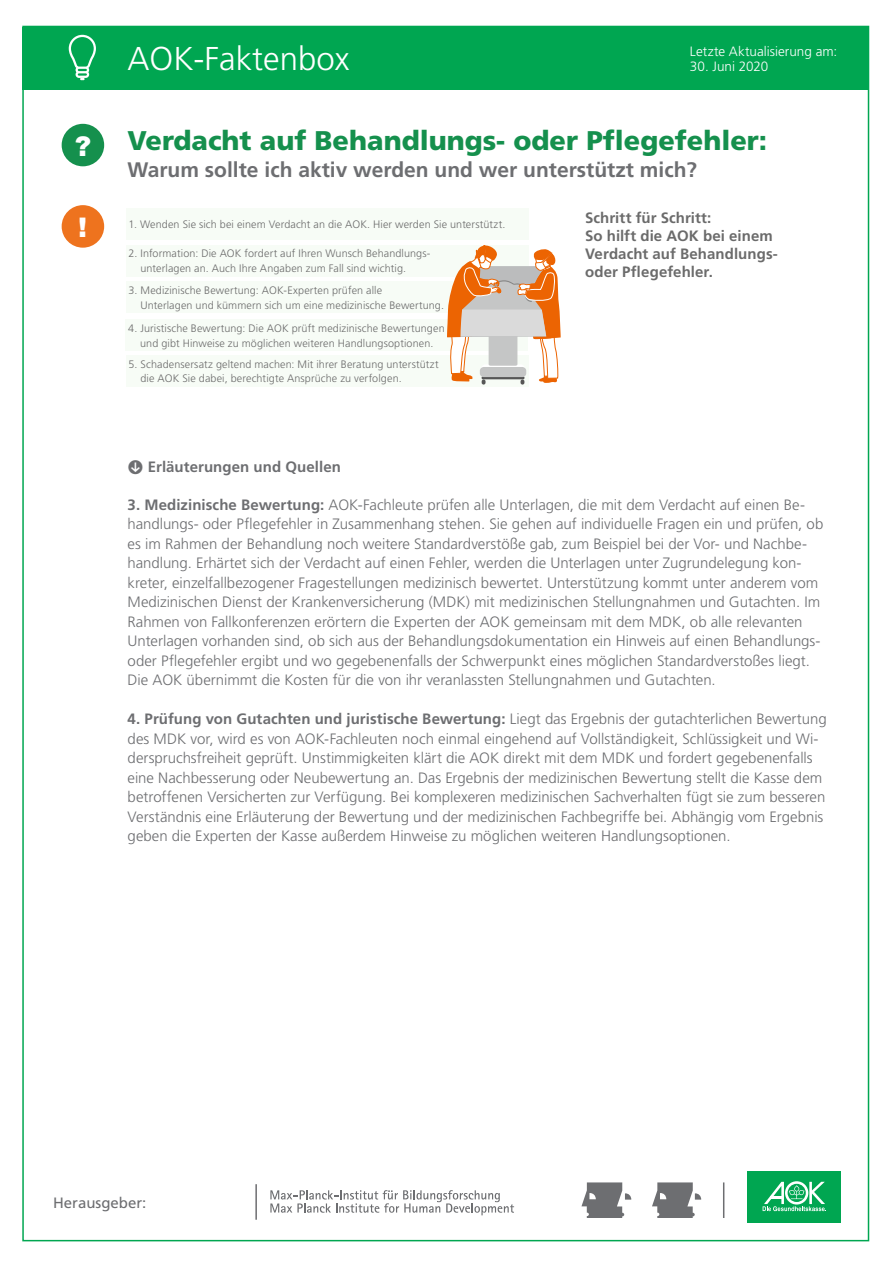
<style>
.page{position:relative;width:893px;height:1263px;background:#fff}
.page>*{position:absolute;margin:0;border:0;box-sizing:border-box;transform-origin:0 0}
.t1{font:300 33px "Frutiger LT";color:#fff}
.t2{font:900 27px "Frutiger LT";color:#15904d}
.t3{font:900 27px "Arial";color:#fff}
.t4{font:700 21px "Frutiger LT";color:#6d6e71}
.t5{font:300 15px/19.5px "Frutiger LT";color:#6d6e71}
.t6{font:700 15px/18px "Frutiger LT";letter-spacing:.005em;color:#6b6b6b}
.t7{font:700 15px "Frutiger LT";letter-spacing:.005em;color:#6d6e71}
.t8{font:15px "Frutiger LT";color:#6d6e71}
.t9{font:300 13.5px "Frutiger LT";color:#fff}
.t10{font:300 10.8px/14.4px "Frutiger LT";letter-spacing:.01em;color:#6b6b6b}
.s1{font-weight:700}
</style>
<div class="page">
<div style="left:22px;top:26px;width:847px;height:1215px;background:#fff;border:2px solid #00a651"></div>
<div style="left:23px;top:27px;width:846px;height:62px;background:#00a651"></div>
<svg style="left:69px;top:35px;width:27px;height:45px"></svg>
<svg style="left:581px;top:1182px;width:50px;height:36px"></svg>
<svg style="left:652px;top:1182px;width:49px;height:36px"></svg>
<svg style="left:270px;top:1190px;width:244px;height:25px"></svg>
<div style="left:748px;top:1172px;width:93px;height:51px;background:#00a651"></div>
<svg style="left:763px;top:1181px;width:63px;height:30px"></svg>
<hr style="left:723px;top:1182px;width:1px;height:36px;background:#6d6e71">
<hr style="left:255px;top:1184px;width:2px;height:36px;background:#6d6e71">
<div style="left:62px;top:124px;width:42px;height:42px;background:#15904d;border-radius:50%"></div>
<div style="left:62px;top:205px;width:42px;height:43px;background:#ee731e;border-radius:50%"></div>
<div style="left:126px;top:208px;width:403px;height:32px;background:#f7fcf6"></div>
<div style="left:126px;top:282px;width:403px;height:31px;background:#f7fcf6"></div>
<div style="left:126px;top:245px;width:403px;height:31px;background:#f7fcf6"></div>
<div style="left:125px;top:320px;width:403px;height:31px;background:#f7fcf6"></div>
<div style="left:126px;top:355px;width:403px;height:32px;background:#f7fcf6"></div>
<svg style="left:447px;top:245px;width:114px;height:140px"></svg>
<h2 class="t3" style="left:75px;top:126px;width:18px">?</h2>
<h2 class="t3" style="left:78px;top:208px;width:10px">!</h2>
<h1 class="t1" style="left:128px;top:40px;width:223px">AOK-Faktenbox</h1>
<p class="t9" style="left:690px;top:43px;width:149px">Letzte Aktualisierung am:</p>
<p class="t9" style="left:690px;top:58px;width:80px">30. Juni 2020</p>
<h2 class="t2" style="left:128px;top:124px;width:641px">Verdacht auf Behandlungs- oder Pflegefehler:</h2>
<h3 class="t4" style="left:128px;top:157px;width:571px">Warum sollte ich aktiv werden und wer unterstützt mich?</h3>
<p class="t10" style="left:128px;top:217px;width:378px">1. Wenden Sie sich bei einem Verdacht an die AOK. Hier werden Sie unterstützt.</p>
<p class="t10" style="left:141px;top:247px;width:291px;text-indent:-12px">2. Information: Die AOK fordert auf Ihren Wunsch Behandlungs&shy;unterlagen an. Auch Ihre Angaben zum Fall sind wichtig.</p>
<p class="t10" style="left:141px;top:284px;width:305px;text-indent:-12px">3. Medizinische Bewertung: AOK-Experten prüfen alle<br>Unterlagen und kümmern sich um eine medizinische Bewertung.</p>
<p class="t10" style="left:128px;top:321px;width:318px;text-align:center">4. Juristische Bewertung: Die AOK prüft medizinische Bewertungen und gibt Hinweise zu möglichen weiteren Handlungsoptionen.</p>
<p class="t10" style="left:141px;top:357px;width:300px;text-indent:-12px">5. Schadensersatz geltend machen: Mit ihrer Beratung unterstützt die AOK Sie dabei, berechtigte Ansprüche zu verfolgen.</p>
<p class="t6" style="left:585px;top:209px;width:194px">Schritt für Schritt:<br>So hilft die AOK bei einem<br>Verdacht auf Behandlungs&shy;oder Pflegefehler.</p>
<p class="t7" style="left:148px;top:458px;width:195px">Erläuterungen und Quellen</p>
<p class="t5" style="left:128px;top:495px;width:697px"><span class="s1">3. Medizinische Bewertung:</span> AOK-Fachleute prüfen alle Unterlagen, die mit dem Verdacht auf einen Be&shy;handlungs- oder Pflegefehler in Zusammenhang stehen. Sie gehen auf individuelle Fragen ein und prüfen, ob es im Rahmen der Behandlung noch weitere Standardverstöße gab, zum Beispiel bei der Vor- und Nachbe&shy;handlung. Erhärtet sich der Verdacht auf einen Fehler, werden die Unterlagen unter Zugrundelegung kon&shy;kreter, einzelfallbezogener Fragestellungen medizinisch bewertet. Unterstützung kommt unter anderem vom Medizinischen Dienst der Krankenversicherung (MDK) mit medizinischen Stellungnahmen und Gutachten. Im Rahmen von Fallkonferenzen erörtern die Experten der AOK gemeinsam mit dem MDK, ob alle relevanten Unterlagen vorhanden sind, ob sich aus der Behandlungsdokumentation ein Hinweis auf einen Behandlungs&shy;oder Pflegefehler ergibt und wo gegebenenfalls der Schwerpunkt eines möglichen Standardverstoßes liegt.<br>Die AOK übernimmt die Kosten für die von ihr veranlassten Stellungnahmen und Gutachten.</p>
<p class="t5" style="left:128px;top:709px;width:701px"><span class="s1">4. Prüfung von Gutachten und juristische Bewertung:</span> Liegt das Ergebnis der gutachterlichen Bewertung des MDK vor, wird es von AOK-Fachleuten noch einmal eingehend auf Vollständigkeit, Schlüssigkeit und Wi&shy;derspruchsfreiheit geprüft. Unstimmigkeiten klärt die AOK direkt mit dem MDK und fordert gegebenenfalls eine Nachbesserung oder Neubewertung an. Das Ergebnis der medizinischen Bewertung stellt die Kasse dem betroffenen Versicherten zur Verfügung. Bei komplexeren medizinischen Sachverhalten fügt sie zum besseren Verständnis eine Erläuterung der Bewertung und der medizinischen Fachbegriffe bei. Abhängig vom Ergebnis geben die Experten der Kasse außerdem Hinweise zu möglichen weiteren Handlungsoptionen.</p>
<p class="t8" style="left:53px;top:1194px;width:95px">Herausgeber:</p>
</div>
